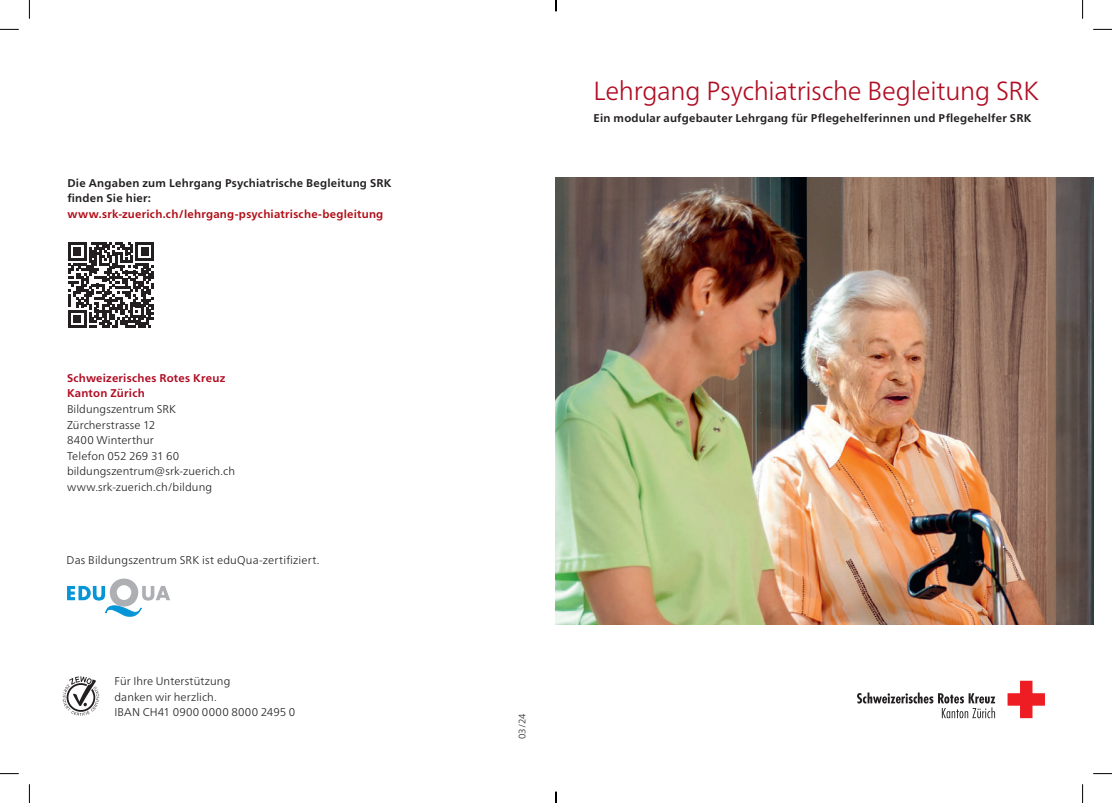
<style>
.page{position:relative;width:1112px;height:803px;background:#fff}
.page>*{position:absolute;margin:0;border:0;box-sizing:border-box;transform-origin:0 0}
.t1{font:300 26.25px "Frutiger Neue LT Pro";letter-spacing:-.01em;color:#b00c22}
.t2{font:300 11.25px/15.6px "Frutiger Neue LT Pro";letter-spacing:.01em;color:#231f20}
.t3{font:700 11.25px/15.6px "Frutiger Neue LT Pro";letter-spacing:.02em;color:#231f20}
.t4{font:700 11.25px "Frutiger Neue LT Pro";letter-spacing:.02em;color:#b00d15}
.t5{font:700 11.25px/15.6px "Frutiger Neue LT Pro";letter-spacing:.02em;color:#b00c22}
.t6{font:300 9.38px "Frutiger Neue LT Pro";color:#231f20}
</style>
<div class="page">
<img style="left:556px;top:178px;width:536px;height:446px">
<svg style="left:68px;top:242px;width:86px;height:86px"></svg>
<svg style="left:1007px;top:681px;width:37px;height:37px"></svg>
<svg style="left:857px;top:692px;width:138px;height:26px"></svg>
<svg style="left:63px;top:676px;width:36px;height:40px"></svg>
<svg style="left:67px;top:578px;width:103px;height:39px"></svg>
<svg style="left:0;top:29px;width:19px;height:1px"></svg>
<svg style="left:1093px;top:29px;width:18px;height:1px"></svg>
<svg style="left:0;top:773px;width:19px;height:1px"></svg>
<svg style="left:1093px;top:773px;width:18px;height:1px"></svg>
<svg style="left:29px;top:0;width:1px;height:19px"></svg>
<svg style="left:29px;top:784px;width:1px;height:19px"></svg>
<svg style="left:1082px;top:0;width:1px;height:19px"></svg>
<svg style="left:1082px;top:784px;width:1px;height:19px"></svg>
<p class="t3" style="left:67px;top:176px;width:325px">Die Angaben zum Lehrgang Psychiatrische Begleitung SRK finden Sie hier:</p>
<p class="t4" style="left:67px;top:209px;width:317px">www.srk-zuerich.ch/lehrgang-psychiatrische-begleitung</p>
<p class="t5" style="left:67px;top:371px;width:160px">Schweizerisches Rotes Kreuz<br>Kanton Zürich</p>
<p class="t2" style="left:67px;top:402px;width:169px">Bildungszentrum SRK<br>Zürcherstrasse 12<br>8400 Winterthur<br>Telefon 052 269 31 60 bildungszentrum@srk-zuerich.ch www.srk-zuerich.ch/bildung</p>
<p class="t2" style="left:67px;top:553px;width:254px">Das Bildungszentrum SRK ist eduQua-zertifiziert.</p>
<p class="t2" style="left:114px;top:674px;width:182px">Für Ihre Unterstützung<br>danken wir herzlich.<br>IBAN CH41 0900 0000 8000 2495 0</p>
<h1 class="t1" style="left:593px;top:80px;width:447px">Lehrgang Psychiatrische Begleitung SRK</h1>
<p class="t3" style="left:593px;top:111px;width:439px">Ein modular aufgebauter Lehrgang für Pflegehelferinnen und Pflegehelfer SRK</p>
<p class="t6" style="left:518px;top:739px;width:27px;rotate:-90deg">03/24</p>
</div>
